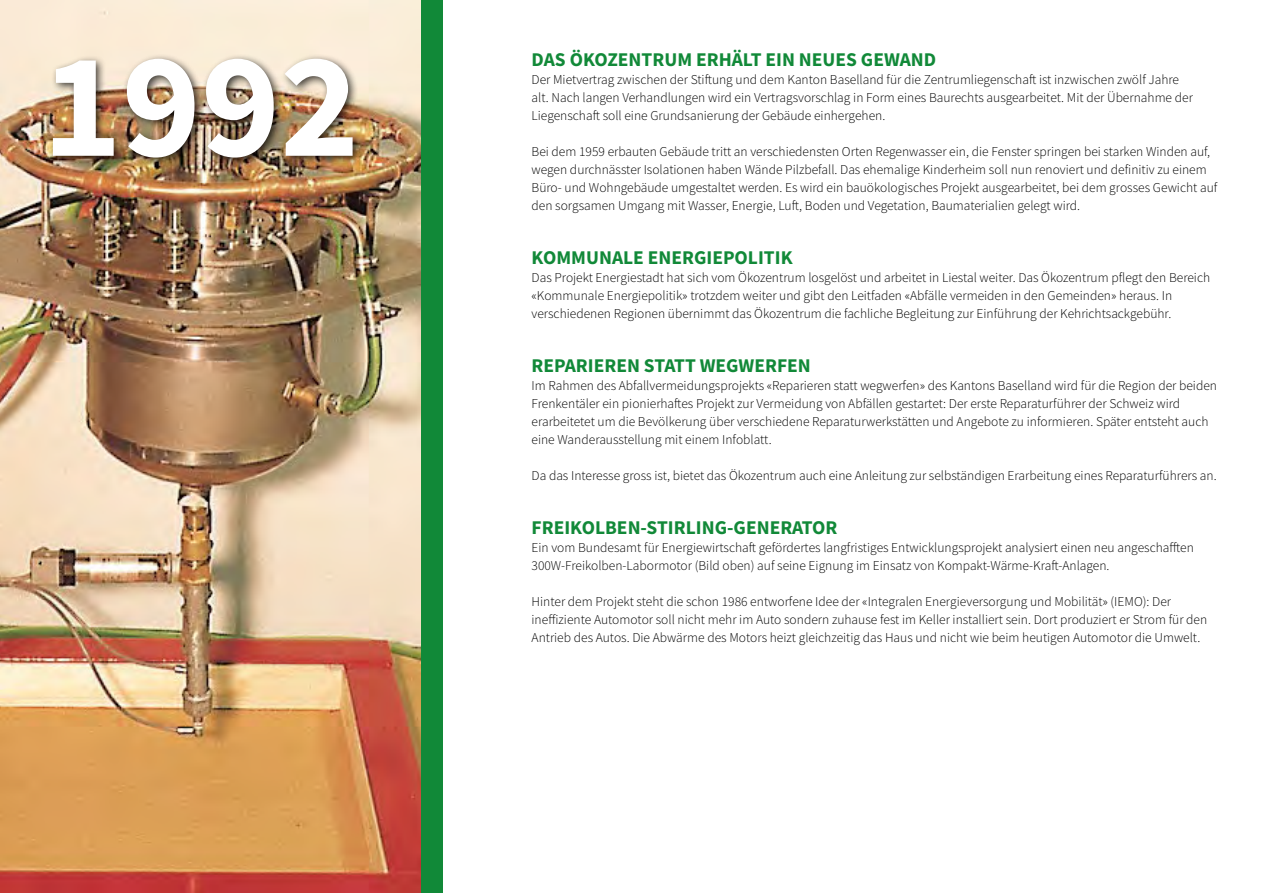
<style>
.page{position:relative;width:1263px;height:893px;background:#fff}
.page>*{position:absolute;margin:0;border:0;box-sizing:border-box;transform-origin:0 0}
.t1{font:150px "Source Sans Variable";color:#fff}
.t2{font:19.5px "Source Sans Variable";color:#118938}
.t3{font:13.5px/18px "Source Sans Variable";color:#000}
</style>
<div class="page">
<div style="left:0;top:0;width:442px;height:893px;background:#118938"></div>
<img style="left:0;top:0;width:421px;height:893px">
<div style="left:48px;top:53px;width:316px;height:115px;background:#000;opacity:.75"></div>
<h1 class="t1" style="left:43px;top:15px;width:318px">1992</h1>
<h2 class="t2" style="left:531px;top:48px;width:406px">DAS ÖKOZENTRUM ERHÄLT EIN NEUES GEWAND</h2>
<p class="t3" style="left:531px;top:70px;width:663px">Der Mietvertrag zwischen der Stiftung und dem Kanton Baselland für die Zentrumliegenschaft ist inzwischen zwölf Jahre alt. Nach langen Verhandlungen wird ein Vertragsvorschlag in Form eines Baurechts ausgearbeitet. Mit der Übernahme der<br>Liegenschaft soll eine Grundsanierung der Gebäude einhergehen.</p>
<p class="t3" style="left:531px;top:142px;width:687px">Bei dem 1959 erbauten Gebäude tritt an verschiedensten Orten Regenwasser ein, die Fenster springen bei starken Winden auf, wegen durchnässter Isolationen haben Wände Pilzbefall. Das ehemalige Kinderheim soll nun renoviert und definitiv zu einem Büro- und Wohngebäude umgestaltet werden. Es wird ein bauökologisches Projekt ausgearbeitet, bei dem grosses Gewicht auf den sorgsamen Umgang mit Wasser, Energie, Luft, Boden und Vegetation, Baumaterialien gelegt wird.</p>
<h2 class="t2" style="left:531px;top:246px;width:263px">KOMMUNALE ENERGIEPOLITIK</h2>
<p class="t3" style="left:531px;top:268px;width:680px">Das Projekt Energiestadt hat sich vom Ökozentrum losgelöst und arbeitet in Liestal weiter. Das Ökozentrum pflegt den Bereich «Kommunale Energiepolitik» trotzdem weiter und gibt den Leitfaden «Abfälle vermeiden in den Gemeinden» heraus. In verschiedenen Regionen übernimmt das Ökozentrum die fachliche Begleitung zur Einführung der Kehrichtsackgebühr.</p>
<h2 class="t2" style="left:531px;top:354px;width:281px">REPARIEREN STATT WEGWERFEN</h2>
<p class="t3" style="left:531px;top:376px;width:687px">Im Rahmen des Abfallvermeidungsprojekts «Reparieren statt wegwerfen» des Kantons Baselland wird für die Region der beiden Frenkentäler ein pionierhaftes Projekt zur Vermeidung von Abfällen gestartet: Der erste Reparaturführer der Schweiz wird erarbeitetet um die Bevölkerung über verschiedene Reparaturwerkstätten und Angebote zu informieren. Später entsteht auch eine Wanderausstellung mit einem Infoblatt.</p>
<p class="t3" style="left:531px;top:466px;width:687px">Da das Interesse gross ist, bietet das Ökozentrum auch eine Anleitung zur selbständigen Erarbeitung eines Reparaturführers an.</p>
<h2 class="t2" style="left:531px;top:516px;width:307px">FREIKOLBEN-STIRLING-GENERATOR</h2>
<p class="t3" style="left:531px;top:538px;width:664px">Ein vom Bundesamt für Energiewirtschaft gefördertes langfristiges Entwicklungsprojekt analysiert einen neu angeschafften<br>300W-Freikolben-Labormotor (Bild oben) auf seine Eignung im Einsatz von Kompakt-Wärme-Kraft-Anlagen.</p>
<p class="t3" style="left:531px;top:592px;width:677px">Hinter dem Projekt steht die schon 1986 entworfene Idee der «Integralen Energieversorgung und Mobilität» (IEMO): Der ineffiziente Automotor soll nicht mehr im Auto sondern zuhause fest im Keller installiert sein. Dort produziert er Strom für den<br>Antrieb des Autos. Die Abwärme des Motors heizt gleichzeitig das Haus und nicht wie beim heutigen Automotor die Umwelt.</p>
</div>
